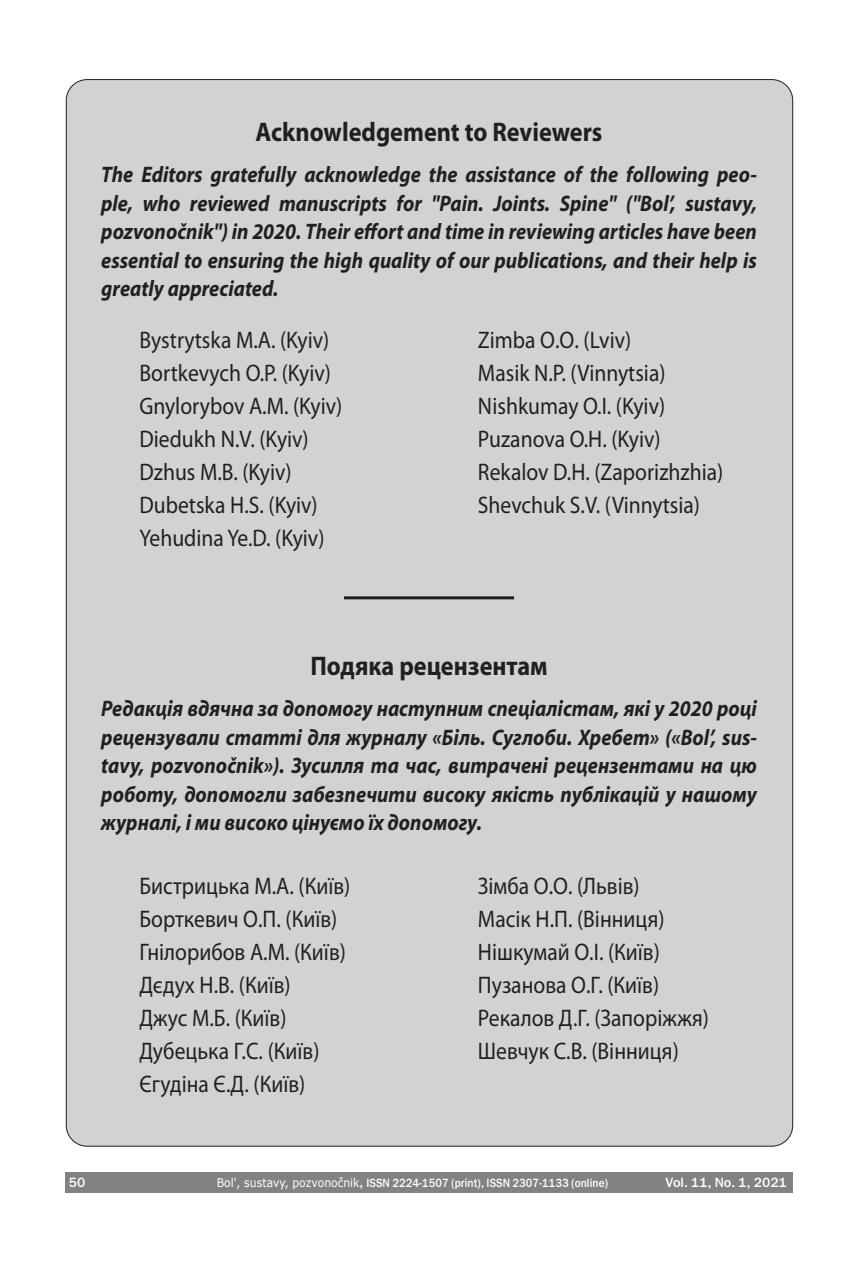
<style>
.page{position:relative;width:859px;height:1263px;background:#fff}
.page>*{position:absolute;margin:0;border:0;box-sizing:border-box;transform-origin:0 0}
.t1{font:700 27px "Myriad Pro";color:#231f20;scale:.9 1}
.t2{font:24px "Myriad Pro";color:#231f20;scale:.9 1}
.t3{font:italic 700 22.5px/28.5px "Myriad Pro";color:#231f20;text-align:justify;scale:.9 1}
.t4{font:13.5px "Franklin Gothic Medium C";color:#fff}
.t5{font:12px "Franklin Gothic Medium C";color:#fff;scale:.9 1}
.s1{font-family:"Verdana"}
.s2{font-size:13.5px}
</style>
<div class="page">
<div style="left:66px;top:1172px;width:727px;height:21px;background:#808285"></div>
<div style="left:66px;top:80px;width:727px;height:1066px;background:#d1d2d4;border-radius:21px"></div>
<hr style="left:344px;top:596px;width:170px;height:3px;background:#231f20">
<p class="t1" style="left:256px;top:114px;width:387px">Acknowledgement to Reviewers</p>
<p class="t3" style="left:101px;top:160px;width:730px">The Editors gratefully acknowledge the assistance of the following peo&shy;ple, who reviewed manuscripts for "Pain. Joints. Spine" ("Bol’, sustavy, pozvonočnik") in 2020. Their effort and time in reviewing articles have been essential to ensuring the high quality of our publications, and their help is greatly appreciated.</p>
<p class="t2" style="left:139px;top:326px;width:212px">Bystrytska M.A. (Kyiv)</p>
<p class="t2" style="left:139px;top:359px;width:214px">Bortkevych O.P. (Kyiv)</p>
<p class="t2" style="left:139px;top:392px;width:227px">Gnylorybov A.M. (Kyiv)</p>
<p class="t2" style="left:139px;top:425px;width:190px">Diedukh N.V. (Kyiv)</p>
<p class="t2" style="left:139px;top:458px;width:171px">Dzhus M.B. (Kyiv)</p>
<p class="t2" style="left:139px;top:491px;width:200px">Dubetska Н.S. (Kyiv)</p>
<p class="t2" style="left:139px;top:524px;width:207px">Yehudina Ye.D. (Kyiv)</p>
<p class="t2" style="left:478px;top:326px;width:172px">Zimba О.О. (Lviv)</p>
<p class="t2" style="left:478px;top:359px;width:210px">Masik N.P. (Vinnytsia)</p>
<p class="t2" style="left:478px;top:392px;width:210px">Nishkumay O.I. (Kyiv)</p>
<p class="t2" style="left:478px;top:425px;width:205px">Puzanova O.H. (Kyiv)</p>
<p class="t2" style="left:478px;top:458px;width:274px">Rekalov D.H. (Zaporizhzhia)</p>
<p class="t2" style="left:478px;top:491px;width:248px">Shevchuk S.V. (Vinnytsia)</p>
<p class="t1" style="left:310px;top:648px;width:265px">Подяка рецензентам</p>
<p class="t3" style="left:101px;top:694px;width:730px">Редакція вдячна за допомогу наступним спеціалістам, які у 2020 році рецензували статті для журналу «Біль. Суглоби. Хребет» («Bol’, sus&shy;tavy, pozvonočnik»). Зусилля та час, витрачені рецензентами на цю роботу, допомогли забезпечити високу якість публікацій у нашому журналі, і ми високо цінуємо їх допомогу.</p>
<p class="t2" style="left:139px;top:871px;width:236px">Бистрицька М.А. (Київ)</p>
<p class="t2" style="left:139px;top:904px;width:221px">Борткевич О.П. (Київ)</p>
<p class="t2" style="left:139px;top:937px;width:231px">Гнілорибов А.М. (Київ)</p>
<p class="t2" style="left:139px;top:970px;width:170px">Дєдух Н.В. (Київ)</p>
<p class="t2" style="left:139px;top:1003px;width:165px">Джус М.Б. (Київ)</p>
<p class="t2" style="left:139px;top:1036px;width:201px">Дубецька Г.С. (Київ)</p>
<p class="t2" style="left:139px;top:1069px;width:186px">Єгудіна Є.Д. (Київ)</p>
<p class="t2" style="left:478px;top:871px;width:181px">Зімба О.О. (Львів)</p>
<p class="t2" style="left:478px;top:904px;width:209px">Масік Н.П. (Вінниця)</p>
<p class="t2" style="left:478px;top:937px;width:204px">Нішкумай О.І. (Київ)</p>
<p class="t2" style="left:478px;top:970px;width:203px">Пузанова О.Г. (Київ)</p>
<p class="t2" style="left:478px;top:1003px;width:258px">Рекалов Д.Г. (Запоріжжя)</p>
<p class="t2" style="left:478px;top:1036px;width:225px">Шевчук С.В. (Вінниця)</p>
<p class="t4" style="left:69px;top:1175px;width:18px">50</p>
<p class="t5" style="left:217px;top:1176px;width:436px"><span class="s1">Bol', sustavy, pozvonočnik</span><span class="s2">,</span> ISSN 2224-1507 (print), ISSN 2307-1133 (online)</p>
<p class="t4" style="left:666px;top:1174px;width:123px">Vol. 11, No. 1, 2021</p>
</div>
